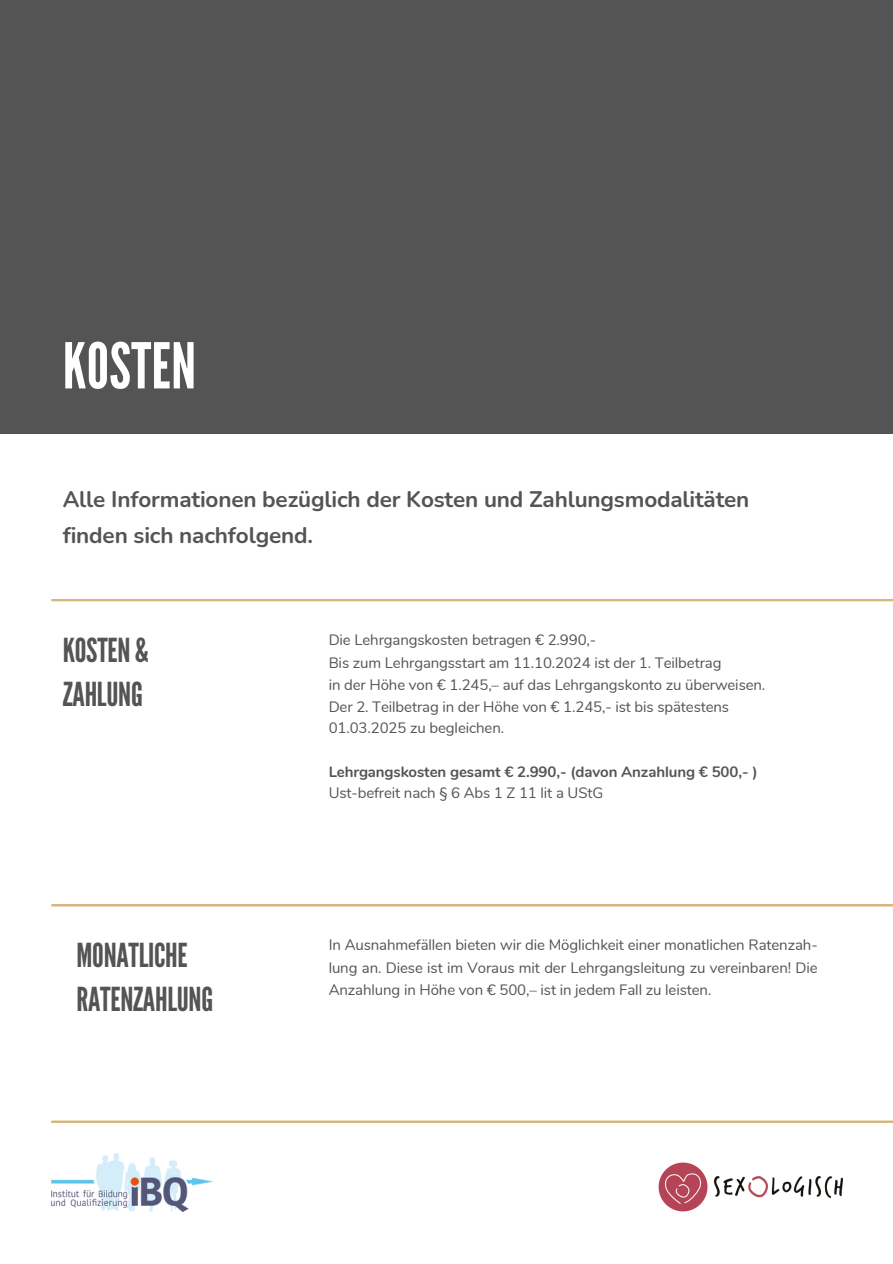
<style>
.page{position:relative;width:893px;height:1264px;background:#fff}
.page>*{position:absolute;margin:0;border:0;box-sizing:border-box;transform-origin:0 0}
.t1{font:63px "League Gothic";letter-spacing:.005em;color:#fff}
.t2{font:33px/43.8px "League Gothic";letter-spacing:-.01em;color:#555454}
.t3{font:700 22.5px/36px "Nunito";letter-spacing:-.01em;color:#555454}
.t4{font:15px/22.5px "Nunito";letter-spacing:-.01em;color:#555454;text-align:justify}
.t5{font:700 15px "Nunito";letter-spacing:-.01em;color:#555454}
</style>
<div class="page">
<div style="left:0;top:0;width:892px;height:434px;background:#545454"></div>
<hr style="left:51px;top:599px;width:841px;height:2px;background:#d8b67f">
<hr style="left:51px;top:904px;width:841px;height:2px;background:#d8b67f">
<svg style="left:51px;top:1120px;width:841px;height:3px;background:#dec295"></svg>
<img style="left:51px;top:1153px;width:161px;height:58px">
<img style="left:714px;top:1176px;width:128px;height:21px">
<img style="left:658px;top:1162px;width:50px;height:50px">
<h1 class="t1" style="left:63px;top:329px;width:135px">KOSTEN</h1>
<h3 class="t3" style="left:63px;top:481px;width:688px">Alle Informationen bezüglich der Kosten und Zahlungsmodalitäten finden sich nachfolgend.</h3>
<h2 class="t2" style="left:63px;top:629px;width:87px">KOSTEN &amp;<br>ZAHLUNG</h2>
<p class="t4" style="left:328px;top:629px;width:269px">Die Lehrgangskosten betragen € 2.990,-</p>
<p class="t4" style="left:328px;top:651px;width:394px">Bis zum Lehrgangsstart am 11.10.2024 ist der 1. Teilbetrag</p>
<p class="t4" style="left:328px;top:674px;width:438px">in der Höhe von € 1.245,– auf das Lehrgangskonto zu überweisen.</p>
<p class="t4" style="left:328px;top:696px;width:402px;line-height:21.3px">Der 2. Teilbetrag in der Höhe von € 1.245,- ist bis spätestens<br>01.03.2025 zu begleichen.</p>
<h2 class="t5" style="left:328px;top:761px;width:430px">Lehrgangskosten gesamt € 2.990,- (davon Anzahlung € 500,- )</h2>
<p class="t4" style="left:328px;top:782px;width:276px">Ust-befreit nach § 6 Abs 1 Z 11 lit a UStG</p>
<p class="t2" style="left:77px;top:934px;width:138px">MONATLICHE<br>RATENZAHLUNG</p>
<p class="t4" style="left:328px;top:934px;width:490px">In Ausnahmefällen bieten wir die Möglichkeit einer monatlichen Ratenzah&shy;lung an. Diese ist im Voraus mit der Lehrgangsleitung zu vereinbaren! Die Anzahlung in Höhe von € 500,– ist in jedem Fall zu leisten.</p>
</div>
